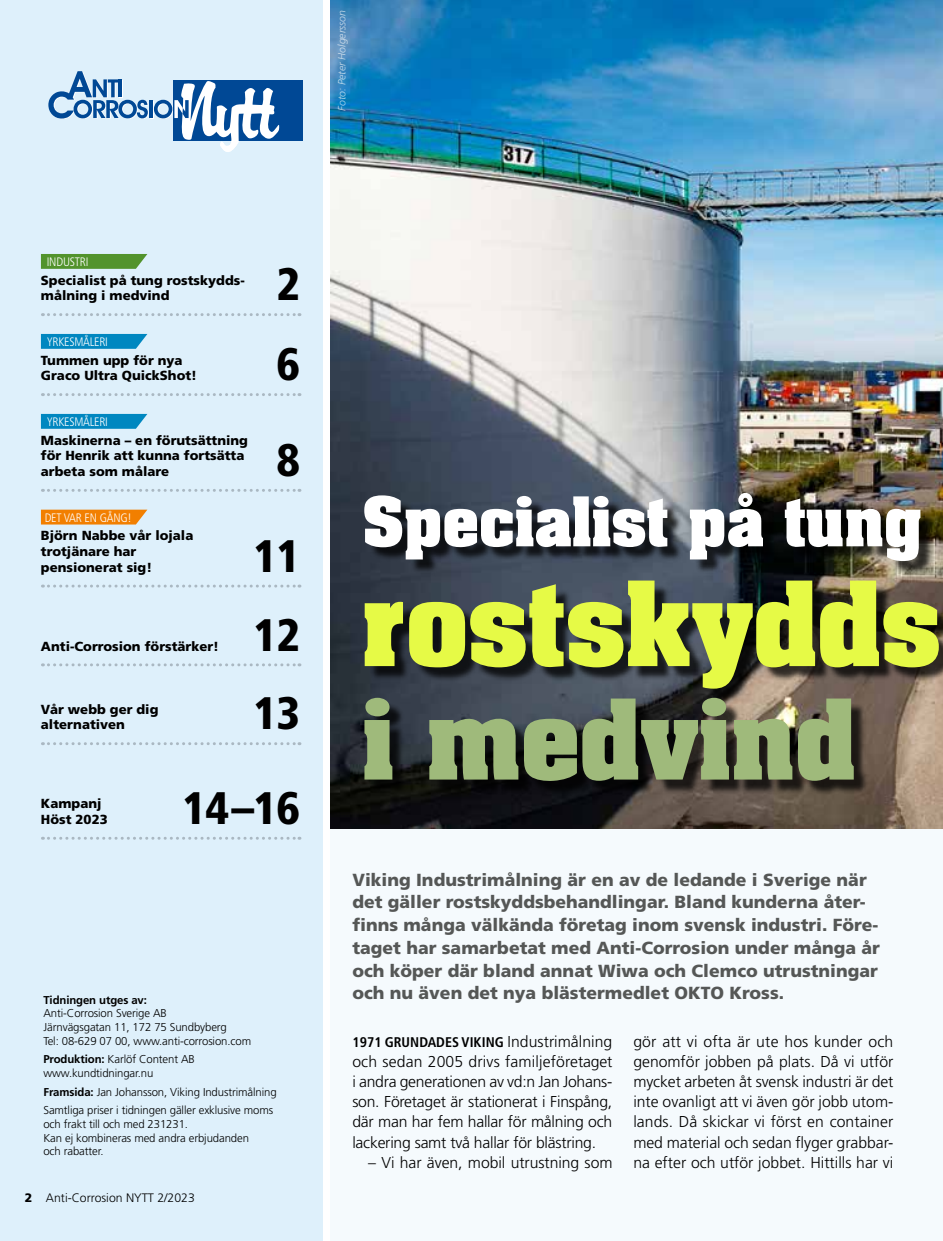
<style>
.page{position:relative;width:943px;height:1241px;background:#fff}
.page>*{position:absolute;margin:0;border:0;box-sizing:border-box;transform-origin:0 0}
.t1{font:700 99.75px "Aachen Std";color:#e6fa46}
.t2{font:700 94.5px "Aachen Std";color:#9fba7b}
.t3{font:700 58.27px "Aachen Std";color:#fff}
.t4{font:900 condensed 45.5px "Frutiger LT Std";letter-spacing:-.015em;color:#000}
.t5{font:900 17.5px/22.8px "Frutiger LT Std";color:#555756}
.t6{font:300 15.75px/20.1px "Frutiger LT Std";letter-spacing:-.005em;color:#000;text-align:justify}
.t7{font:700 condensed 14px "Frutiger LT Std";letter-spacing:.005em;color:#000}
.t8{font:900 13.12px/15.8px "Frutiger LT Std";color:#000}
.t9{font:300 condensed 12.25px "Frutiger LT Std";letter-spacing:-.025em;color:#fff}
.t10{font:300 12.25px "Frutiger LT Std";color:#000}
.t11{font:300 11.38px/13.7px "Frutiger LT Std";letter-spacing:-.01em;color:#000}
.t12{font:700 11.38px "Frutiger LT Std";letter-spacing:-.01em;color:#000}
.t13{font:italic 300 10.5px "Frutiger LT Std";color:#fff}
.s1{font-weight:700}
.s2{font-weight:900}
.s3{font-weight:300;font-stretch:normal;font-size:15.75px}
</style>
<div class="page">
<div style="left:330px;top:0;width:613px;height:1240px;background:#f5fafd"></div>
<img style="left:330px;top:0;width:613px;height:828px">
<div style="left:0;top:0;width:322px;height:1240px;background:#def0fb"></div>
<div style="left:173px;top:80px;width:130px;height:61px;background:#004895"></div>
<svg style="left:48px;top:71px;width:231px;height:81px"></svg>
<svg style="left:41px;top:254px;width:106px;height:15px;background:#5a9838"></svg>
<svg style="left:42px;top:313px;width:258px;height:3px"></svg>
<svg style="left:41px;top:334px;width:106px;height:15px;background:#0d8dc3"></svg>
<svg style="left:42px;top:393px;width:258px;height:3px"></svg>
<svg style="left:41px;top:414px;width:106px;height:15px;background:#0e8dc3"></svg>
<svg style="left:42px;top:489px;width:258px;height:3px"></svg>
<svg style="left:41px;top:509px;width:106px;height:15px"></svg>
<div style="left:45px;top:512px;width:92px;height:9px;background:#f27f00"></div>
<svg style="left:42px;top:584px;width:258px;height:3px"></svg>
<svg style="left:42px;top:663px;width:258px;height:3px"></svg>
<svg style="left:42px;top:742px;width:258px;height:3px"></svg>
<svg style="left:42px;top:836px;width:258px;height:3px"></svg>
<div style="left:369px;top:497px;width:574px;height:299px;background:#000;opacity:.75"></div>
<p class="t13" style="left:336px;top:111px;width:102px;rotate:-90deg">Foto: Peter Holgersson</p>
<p class="t9" style="left:47px;top:255px;width:43px">INDUSTRI</p>
<p class="t8" style="left:41px;top:272px;width:205px">Specialist på tung rostskydds&shy;målning i medvind</p>
<h3 class="t4" style="left:276px;top:257px;width:25px">2</h3>
<p class="t9" style="left:47px;top:335px;width:63px">YRKESMÅLERI</p>
<p class="t8" style="left:41px;top:352px;width:158px">Tummen upp för nya<br>Graco Ultra QuickShot!</p>
<h3 class="t4" style="left:276px;top:337px;width:25px">6</h3>
<p class="t9" style="left:47px;top:414px;width:63px">YRKESMÅLERI</p>
<p class="t8" style="left:41px;top:432px;width:209px">Maskinerna – en förutsättning för Henrik att kunna fortsätta arbeta som målare</p>
<h3 class="t4" style="left:276px;top:433px;width:25px">8</h3>
<p class="t9" style="left:45px;top:510px;width:89px">DET VAR EN GÅNG!</p>
<p class="t8" style="left:41px;top:527px;width:154px">Björn Nabbe vår lojala trotjänare har pensionerat sig!</p>
<h3 class="t4" style="left:253px;top:528px;width:48px">11</h3>
<p class="t8" style="left:41px;top:638px;width:180px">Anti-Corrosion förstärker!</p>
<h3 class="t4" style="left:253px;top:607px;width:48px">12</h3>
<p class="t8" style="left:41px;top:701px;width:119px">Vår webb ger dig alternativen</p>
<h3 class="t4" style="left:253px;top:686px;width:48px">13</h3>
<p class="t8" style="left:41px;top:795px;width:68px">Kampanj<br>Höst 2023</p>
<h3 class="t4" style="left:182px;top:780px;width:119px">14–16</h3>
<p class="t12" style="left:43px;top:993px;width:105px">Tidningen utges av:</p>
<p class="t11" style="left:43px;top:1006px;width:209px">Anti-Corrosion Sverige AB<br>Järnvägsgatan 11, 172 75 Sundbyberg<br>Tel: 08-629 07 00, www.anti-corrosion.com</p>
<p class="t11" style="left:43px;top:1052px;width:153px"><span class="s1">Produktion:</span> Karlöf Content AB www.kundtidningar.nu</p>
<p class="t11" style="left:43px;top:1082px;width:235px;line-height:18.6px"><span class="s1">Framsida:</span> Jan Johansson, Viking Industrimålning<br>Samtliga priser i tidningen gäller exklusive moms</p>
<p class="t11" style="left:43px;top:1117px;width:207px">och frakt till och med 231231.<br>Kan ej kombineras med andra erbjudanden och rabatter.</p>
<p class="t10" style="left:25px;top:1190px;width:171px"><span class="s2">2</span> Anti-Corrosion NYTT 2/2023</p>
<h3 class="t3" style="left:362px;top:479px;width:561px">Specialist på tung</h3>
<h1 class="t1" style="left:362px;top:552px;width:580px">rostskydds</h1>
<h2 class="t2" style="left:362px;top:671px;width:495px">i medvind</h2>
<p class="t5" style="left:352px;top:867px;width:529px">Viking Industrimålning är en av de ledande i Sverige när det gäller rostskyddsbehandlingar. Bland kunderna åter&shy;finns många välkända företag inom svensk industri. Före&shy;taget har samarbetat med Anti-Corrosion under många år och köper där bland annat Wiwa och Clemco utrustningar och nu även det nya blästermedlet OKTO Kross.</p>
<p class="t7" style="left:352px;top:1033px;width:261px">1971 GRUNDADES VIKING <span class="s3">Industrimålning</span></p>
<p class="t6" style="left:352px;top:1051px;width:261px">och sedan 2005 drivs familjeföretaget i andra generationen av vd:n Jan Johans&shy;son. Företaget är stationerat i Finspång, där man har fem hallar för målning och lackering samt två hallar för blästring.</p>
<p class="t6" style="left:368px;top:1152px;width:246px">– Vi har även, mobil utrustning som</p>
<p class="t6" style="left:633px;top:1031px;width:261px">gör att vi ofta är ute hos kunder och genomför jobben på plats. Då vi utför mycket arbeten åt svensk industri är det inte ovanligt att vi även gör jobb utom&shy;lands. Då skickar vi först en container med material och sedan flyger grabbar&shy;na efter och utför jobbet. Hittills har vi</p>
</div>
